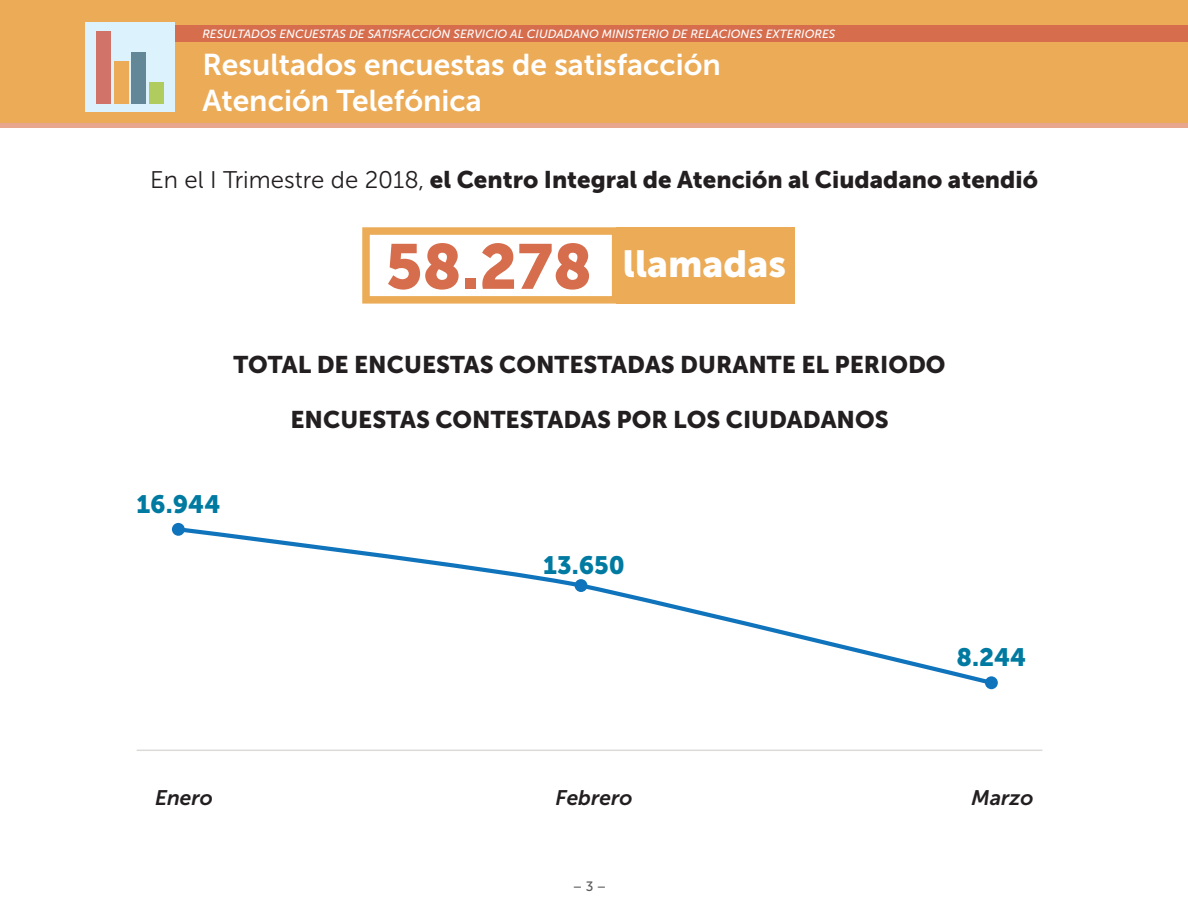
<style>
.page{position:relative;width:1188px;height:918px;background:#fff}
.page>*{position:absolute;margin:0;border:0;box-sizing:border-box;transform-origin:0 0}
.Texto_general{font:63px "Museo Sans 900";color:#d66e4e}
.Texto_general-2{font:37.5px "Museo Sans 900";color:#fff}
.t1{font:30px "Museo Sans 700";color:#fff}
.t2{font:25.05px "Museo Sans 900";color:#007aa1}
.t3{font:24px "Museo Sans 900";color:#231f20}
.t4{font:italic 21px "Museo Sans 700";color:#231f20}
.t5{font:13.5px "Museo Sans 500";color:#57585a}
.t6{font:italic 11.85px "Museo Sans 500";color:#fff}
.s1{font-family:"Museo Sans 300"}
</style>
<div class="page">
<div style="left:0;top:0;width:1188px;height:123px;background:#ebab57"></div>
<div style="left:93px;top:25px;width:1095px;height:16px;background:#d66e4e"></div>
<div style="left:0;top:123px;width:1188px;height:5px;background:#e8a78d"></div>
<div style="left:85px;top:22px;width:90px;height:89px;background:#dcf2fc"></div>
<div style="left:96px;top:32px;width:15px;height:72px;background:#d17369"></div>
<div style="left:114px;top:61px;width:15px;height:43px;background:#ebab57"></div>
<div style="left:131px;top:52px;width:15px;height:52px;background:#638796"></div>
<div style="left:149px;top:83px;width:15px;height:21px;background:#b0cc5e"></div>
<div style="left:362px;top:227px;width:257px;height:77px;border:8px solid #ebab57"></div>
<div style="left:616px;top:227px;width:178px;height:77px;background:#ebab57"></div>
<hr style="left:137px;top:750px;width:905px;height:1px;background:#dbdad8">
<svg style="left:175px;top:526px;width:811px;height:160px"></svg>
<div style="left:172px;top:523px;width:13px;height:13px;background:#1074bc;border-radius:50%"></div>
<div style="left:575px;top:579px;width:12px;height:13px;background:#1074bc;border-radius:50%"></div>
<div style="left:985px;top:676px;width:13px;height:13px;background:#1074bc;border-radius:50%"></div>
<p class="t6" style="left:202px;top:27px;width:634px">RESULTADOS ENCUESTAS DE SATISFACCIÓN SERVICIO AL CIUDADANO MINISTERIO DE RELACIONES EXTERIORES</p>
<p class="t1" style="left:202px;top:48px;width:520px">Resultados encuestas de satisfacción</p>
<p class="t1" style="left:202px;top:84px;width:281px">Atención Telefónica</p>
<p class="t3" style="left:150px;top:166px;width:889px"><span class="s1">En el I Trimestre de 2018,</span> el Centro Integral de Atención al Ciudadano atendió</p>
<p class="Texto_general" style="left:386px;top:231px;width:208px">58.278</p>
<p class="Texto_general-2" style="left:623px;top:243px;width:165px">llamadas</p>
<p class="t3" style="left:233px;top:351px;width:714px">TOTAL DE ENCUESTAS CONTESTADAS DURANTE EL PERIODO</p>
<p class="t3" style="left:290px;top:406px;width:600px">ENCUESTAS CONTESTADAS POR LOS CIUDADANOS</p>
<p class="t2" style="left:136px;top:490px;width:86px">16.944</p>
<p class="t2" style="left:543px;top:551px;width:83px">13.650</p>
<p class="t2" style="left:956px;top:643px;width:71px">8.244</p>
<p class="t4" style="left:155px;top:786px;width:59px">Enero</p>
<p class="t4" style="left:556px;top:786px;width:78px">Febrero</p>
<p class="t4" style="left:972px;top:786px;width:63px">Marzo</p>
<p class="t5" style="left:573px;top:879px;width:35px">– 3 –</p>
</div>
